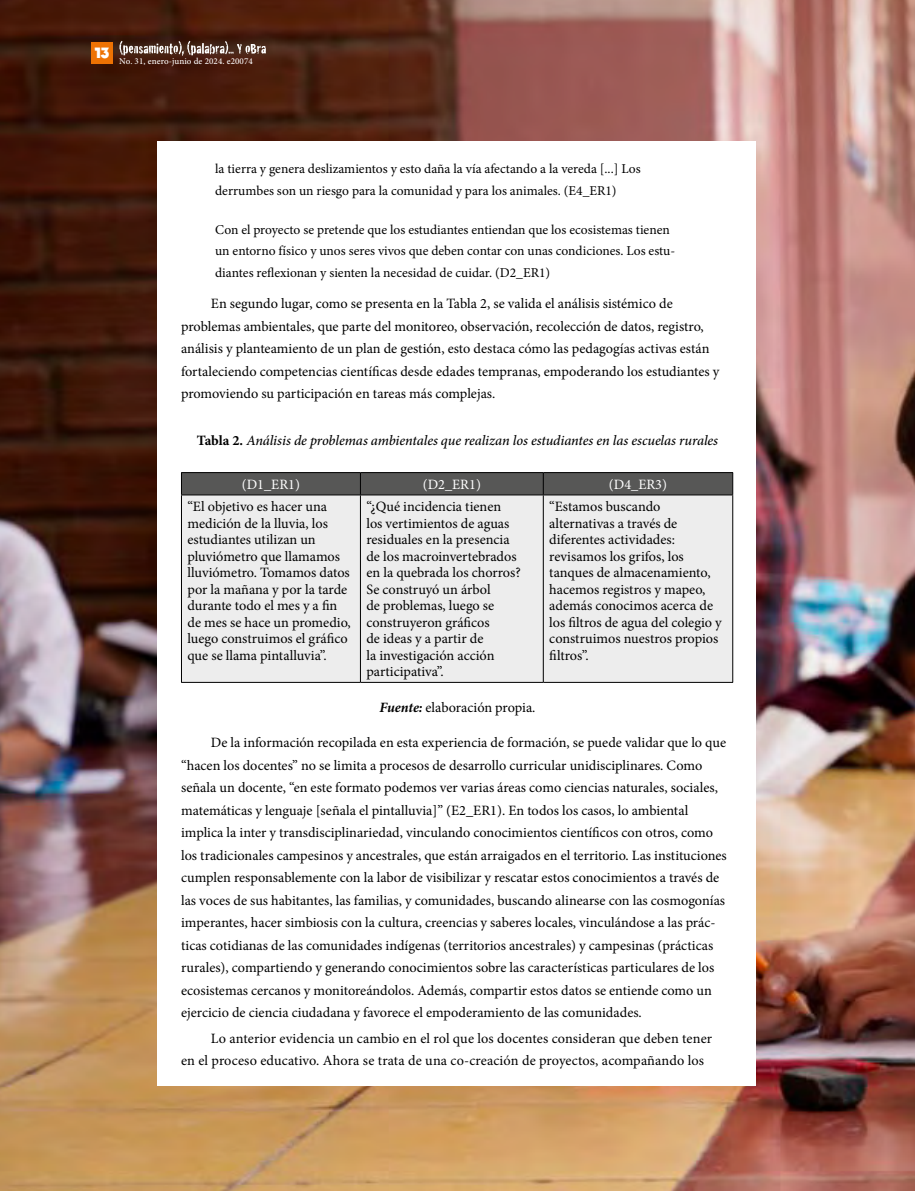
<style>
.page{position:relative;width:915px;height:1191px;background:#fff}
.page>*{position:absolute;margin:0;border:0;box-sizing:border-box;transform-origin:0 0}
.texto_corrido{font:14.25px/22.5px "Minion Pro";color:#000}
.Tx_Tabla_Normal{font:14.25px/16.5px "Minion Pro";color:#000}
.tit_grafi{font:italic 500 14.25px "Minion Pro";letter-spacing:-.005em;color:#000}
.Titulos_tablas_graficas{font:14.25px "Minion Pro";color:#000}
.Tx_tabla_cabecera{font:14.25px "Minion Pro";color:#fff}
.cita_indent{font:13.5px/21.8px "Minion Pro";color:#000}
.t1{font:500 9px "Minion Pro";letter-spacing:.01em;color:#fff}
.s1{font-weight:700;font-style:normal}
.s2{font-weight:700;font-style:italic}
</style>
<div class="page">
<img style="left:0;top:0;width:914px;height:1191px">
<div style="left:157px;top:142px;width:598px;height:944px;background:#fff"></div>
<div style="left:182px;top:495px;width:550px;height:187px;background:#ededed"></div>
<svg style="left:181px;top:472px;width:552px;height:23px;background:#525251"></svg>
<hr style="left:181px;top:494px;width:179px;height:1px;background:#000">
<hr style="left:181px;top:495px;width:1px;height:187px;background:#000">
<hr style="left:360px;top:494px;width:183px;height:1px;background:#000">
<hr style="left:360px;top:495px;width:1px;height:187px;background:#000">
<hr style="left:543px;top:494px;width:189px;height:1px;background:#000">
<hr style="left:542px;top:495px;width:1px;height:187px;background:#000">
<hr style="left:732px;top:495px;width:1px;height:187px;background:#000">
<hr style="left:181px;top:682px;width:179px;height:1px;background:#000">
<hr style="left:360px;top:682px;width:183px;height:1px;background:#000">
<hr style="left:543px;top:682px;width:189px;height:1px;background:#000">
<div style="left:91px;top:42px;width:21px;height:21px;background:#ee7203"></div>
<svg style="left:119px;top:41px;width:147px;height:15px;background:#776055"></svg>
<p class="t1" style="left:94px;top:55px;width:160px"><sup>13</sup> No. 31, enero-junio de 2024. e20074</p>
<p class="cita_indent" style="left:215px;top:158px;width:427px">la tierra y genera deslizamientos y esto daña la vía afectando a la vereda [...] Los derrumbes son un riesgo para la comunidad y para los animales. (E4_ER1)</p>
<p class="cita_indent" style="left:215px;top:218px;width:461px">Con el proyecto se pretende que los estudiantes entiendan que los ecosistemas tienen un entorno físico y unos seres vivos que deben contar con unas condiciones. Los estu&shy;diantes reflexionan y sienten la necesidad de cuidar. (D2_ER1)</p>
<p class="texto_corrido" style="left:181px;top:292px;width:539px;text-indent:30px">En segundo lugar, como se presenta en la Tabla 2, se valida el análisis sistémico de problemas ambientales, que parte del monitoreo, observación, recolección de datos, registro, análisis y planteamiento de un plan de gestión, esto destaca cómo las pedagogías activas están fortaleciendo competencias científicas desde edades tempranas, empoderando los estudiantes y promoviendo su participación en tareas más complejas.</p>
<p class="tit_grafi" style="left:197px;top:430px;width:522px"><span class="s1">Tabla 2.</span> Análisis de problemas ambientales que realizan los estudiantes en las escuelas rurales</p>
<p class="Tx_tabla_cabecera" style="left:242px;top:475px;width:60px">(D1_ER1)</p>
<p class="Tx_tabla_cabecera" style="left:422px;top:475px;width:60px">(D2_ER1)</p>
<p class="Tx_tabla_cabecera" style="left:608px;top:475px;width:60px">(D4_ER3)</p>
<p class="Tx_Tabla_Normal" style="left:187px;top:498px;width:165px">“El objetivo es hacer una medición de la lluvia, los estudiantes utilizan un pluviómetro que llamamos lluviómetro. Tomamos datos por la mañana y por la tarde durante todo el mes y a fin de mes se hace un promedio, luego construimos el gráfico que se llama pintalluvia”.</p>
<p class="Tx_Tabla_Normal" style="left:366px;top:498px;width:156px">“¿Qué incidencia tienen los vertimientos de aguas residuales en la presencia de los macroinvertebrados en la quebrada los chorros?<br>Se construyó un árbol<br>de problemas, luego se construyeron gráficos<br>de ideas y a partir de<br>la investigación acción participativa”.</p>
<p class="Tx_Tabla_Normal" style="left:549px;top:498px;width:174px">“Estamos buscando alternativas a través de diferentes actividades: revisamos los grifos, los tanques de almacenamiento, hacemos registros y mapeo, además conocimos acerca de los filtros de agua del colegio y construimos nuestros propios filtros”.</p>
<p class="Titulos_tablas_graficas" style="left:379px;top:698px;width:157px"><span class="s2">Fuente:</span> elaboración propia.</p>
<p class="texto_corrido" style="left:181px;top:731px;width:547px;text-indent:30px">De la información recopilada en esta experiencia de formación, se puede validar que lo que “hacen los docentes” no se limita a procesos de desarrollo curricular unidisciplinares. Como señala un docente, “en este formato podemos ver varias áreas como ciencias naturales, sociales, matemáticas y lenguaje [señala el pintalluvia]” (E2_ER1). En todos los casos, lo ambiental implica la inter y transdisciplinariedad, vinculando conocimientos científicos con otros, como los tradicionales campesinos y ancestrales, que están arraigados en el territorio. Las instituciones cumplen responsablemente con la labor de visibilizar y rescatar estos conocimientos a través de las voces de sus habitantes, las familias, y comunidades, buscando alinearse con las cosmogonías imperantes, hacer simbiosis con la cultura, creencias y saberes locales, vinculándose a las prác&shy;ticas cotidianas de las comunidades indígenas (territorios ancestrales) y campesinas (prácticas rurales), compartiendo y generando conocimientos sobre las características particulares de los ecosistemas cercanos y monitoreándolos. Además, compartir estos datos se entiende como un ejercicio de ciencia ciudadana y favorece el empoderamiento de las comunidades.</p>
<p class="texto_corrido" style="left:181px;top:1027px;width:532px;text-indent:30px">Lo anterior evidencia un cambio en el rol que los docentes consideran que deben tener en el proceso educativo. Ahora se trata de una co-creación de proyectos, acompañando los</p>
</div>
